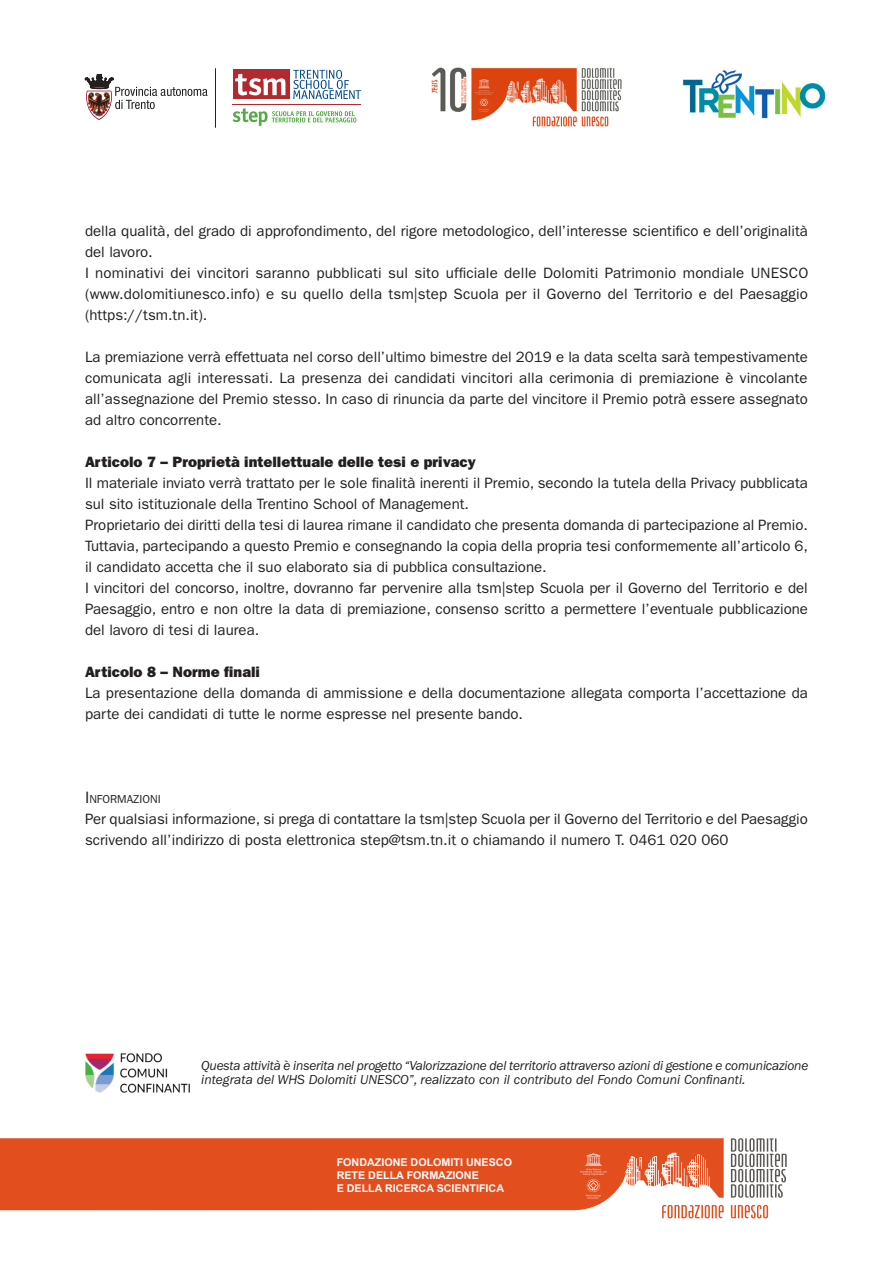
<style>
.page{position:relative;width:893px;height:1263px;background:#fff}
.page>*{position:absolute;margin:0;border:0;box-sizing:border-box;transform-origin:0 0}
.Stile_Giustificato{font:15px/21px "ITC Franklin Gothic Std";color:#231f20}
.Stile_Giustificato-2{font:15px "ITC Franklin Gothic Std Hvy";color:#231f20}
.Stile_Giustificato-3{font:italic 13.5px/13.5px "ITC Franklin Gothic Std";letter-spacing:-.015em;color:#231f20}
.Stile_Giustificato-4{font:11.55px "ITC Franklin Gothic Std";color:#231f20}
.t1{font:700 10.8px/12.9px "Arial";color:#fdfdfd}
.s1{font-size:16.5px}
</style>
<div class="page">
<svg style="left:662px;top:1210px;width:62px;height:8px"></svg>
<svg style="left:0;top:1138px;width:724px;height:72px;background:#e55b30"></svg>
<svg style="left:731px;top:1205px;width:37px;height:13px"></svg>
<svg style="left:731px;top:1138px;width:56px;height:60px"></svg>
<img style="left:85px;top:1053px;width:105px;height:40px">
<img style="left:431px;top:67px;width:191px;height:60px">
<hr style="left:215px;top:68px;width:1px;height:60px;background:#231f20">
<svg style="left:85px;top:74px;width:123px;height:46px"></svg>
<div style="left:233px;top:70px;width:56px;height:29px;background:#b02a2f"></div>
<svg style="left:235px;top:74px;width:50px;height:21px"></svg>
<svg style="left:293px;top:70px;width:68px;height:29px"></svg>
<hr style="left:233px;top:104px;width:128px;height:1px;background:#b02a2f">
<svg style="left:233px;top:108px;width:123px;height:18px"></svg>
<img style="left:682px;top:70px;width:144px;height:49px">
<p class="Stile_Giustificato" style="left:85px;top:220px;width:724px">della qualità, del grado di approfondimento, del rigore metodologico, dell’interesse scientifico e dell’originalità del lavoro.</p>
<p class="Stile_Giustificato" style="left:85px;top:262px;width:725px;text-align:justify">I nominativi dei vincitori saranno pubblicati sul sito ufficiale delle Dolomiti Patrimonio mondiale UNESCO (www.dolomitiunesco.info) e su quello della tsm|step Scuola per il Governo del Territorio e del Paesaggio (https://tsm.tn.it).</p>
<p class="Stile_Giustificato" style="left:85px;top:346px;width:724px;text-align:justify">La premiazione verrà effettuata nel corso dell’ultimo bimestre del 2019 e la data scelta sarà tempestivamente comunicata agli interessati. La presenza dei candidati vincitori alla cerimonia di premiazione è vincolante all’assegnazione del Premio stesso. In caso di rinuncia da parte del vincitore il Premio potrà essere assegnato ad altro concorrente.</p>
<p class="Stile_Giustificato-2" style="left:85px;top:453px;width:392px">Articolo 7 – Proprietà intellettuale delle tesi e privacy</p>
<p class="Stile_Giustificato" style="left:85px;top:472px;width:724px">Il materiale inviato verrà trattato per le sole finalità inerenti il Premio, secondo la tutela della Privacy pubblicata sul sito istituzionale della Trentino School of Management.</p>
<p class="Stile_Giustificato" style="left:85px;top:514px;width:724px;text-align:justify">Proprietario dei diritti della tesi di laurea rimane il candidato che presenta domanda di partecipazione al Premio.<br>Tuttavia, partecipando a questo Premio e consegnando la copia della propria tesi conformemente all’articolo 6, il candidato accetta che il suo elaborato sia di pubblica consultazione.</p>
<p class="Stile_Giustificato" style="left:85px;top:577px;width:724px;text-align:justify">I vincitori del concorso, inoltre, dovranno far pervenire alla tsm|step Scuola per il Governo del Territorio e del Paesaggio, entro e non oltre la data di premiazione, consenso scritto a permettere l’eventuale pubblicazione del lavoro di tesi di laurea.</p>
<p class="Stile_Giustificato-2" style="left:85px;top:663px;width:176px">Articolo 8 – Norme finali</p>
<p class="Stile_Giustificato" style="left:85px;top:682px;width:724px">La presentazione della domanda di ammissione e della documentazione allegata comporta l’accettazione da parte dei candidati di tutte le norme espresse nel presente bando.</p>
<p class="Stile_Giustificato-4" style="left:85px;top:792px;width:75px"><span class="s1">I</span>NFORMAZIONI</p>
<p class="Stile_Giustificato" style="left:85px;top:808px;width:724px">Per qualsiasi informazione, si prega di contattare la tsm|step Scuola per il Governo del Territorio e del Paesaggio scrivendo all’indirizzo di posta elettronica step@tsm.tn.it o chiamando il numero T. 0461 020 060</p>
<p class="Stile_Giustificato-3" style="left:201px;top:1059px;width:609px">Questa attività è inserita nel progetto “Valorizzazione del territorio attraverso azioni di gestione e comunicazione integrata del WHS Dolomiti UNESCO”, realizzato con il contributo del Fondo Comuni Confinanti.</p>
<p class="t1" style="left:337px;top:1156px;width:177px">FONDAZIONE DOLOMITI UNESCO<br>RETE DELLA FORMAZIONE<br>E DELLA RICERCA SCIENTIFICA</p>
</div>
